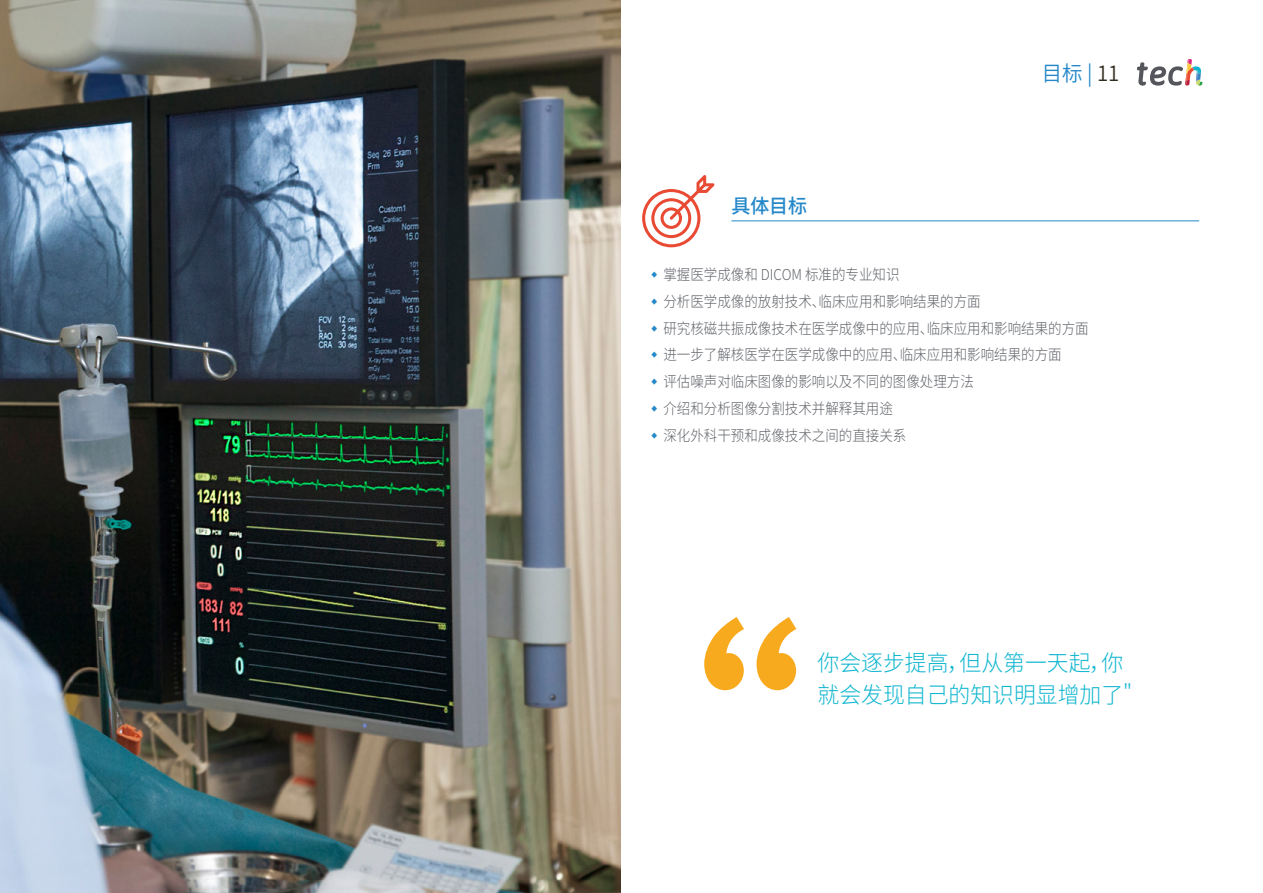
<style>
.page{position:relative;width:1263px;height:893px;background:#fff}
.page>*{position:absolute;margin:0;border:0;box-sizing:border-box;transform-origin:0 0}
.t1{font:300 22.5px/31.5px "Source Han Sans CN";color:#0fb6cf}
.t2{font:21px "Source Han Sans CN";color:#2488c9}
.t3{font:500 19.5px "Source Han Sans CN";color:#2488c9}
.t4{font:300 15px/26.7px "Source Han Sans CN";color:#61646a;scale:.9 1}
.s1{color:#312e20}
</style>
<div class="page">
<img style="left:0;top:0;width:621px;height:893px">
<svg style="left:1137px;top:59px;width:65px;height:27px"></svg>
<svg style="left:704px;top:617px;width:92px;height:73px"></svg>
<hr style="left:731px;top:220px;width:468px;height:1px;background:#2488c9">
<svg style="left:642px;top:175px;width:72px;height:72px"></svg>
<h3 class="t3" style="left:731px;top:195px;width:77px">具体目标</h3>
<h2 class="t2" style="left:1042px;top:61px;width:79px">目标 | <span class="s1">11</span></h2>
<p class="t4" style="left:663px;top:262px;width:474px">掌握医学成像和 DICOM 标准的专业知识<br>分析医学成像的放射技术、临床应用和影响结果的方面<br>研究核磁共振成像技术在医学成像中的应用、临床应用和影响结果的方面进一步了解核医学在医学成像中的应用、临床应用和影响结果的方面<br>评估噪声对临床图像的影响以及不同的图像处理方法<br>介绍和分析图像分割技术并解释其用途<br>深化外科干预和成像技术之间的直接关系</p>
<h1 class="t1" style="left:818px;top:648px;width:316px">你会逐步提高，但从第一天起，你就会发现自己的知识明显增加了"</h1>
</div>
